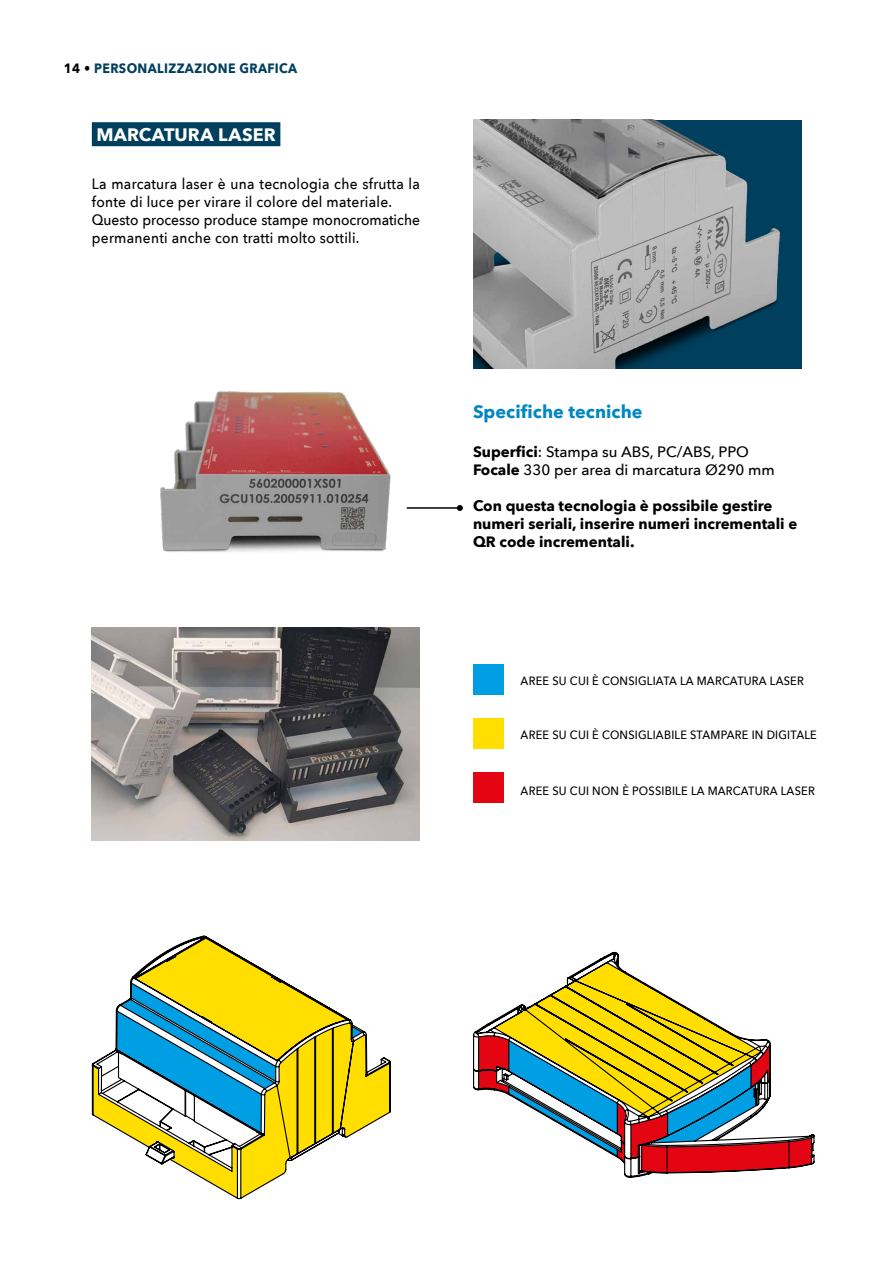
<style>
.page{position:relative;width:893px;height:1263px;background:#fff}
.page>*{position:absolute;margin:0;border:0;box-sizing:border-box;transform-origin:0 0}
.t1{font:700 18px "Avenir Next";letter-spacing:.005em;color:#0087c2}
.t2{font:700 18px "Avenir Next";letter-spacing:.01em;color:#fff}
.t3{font:500 15px/18px "Avenir Next";letter-spacing:.02em;color:#000;scale:.92 1}
.t4{font:700 15px/18px "Avenir Next";color:#000}
.t5{font:500 15px/18px "Avenir Next";color:#000}
.t6{font:700 13.5px "Avenir Next";letter-spacing:.03em;color:#003f5d;scale:.92 1}
.t7{font:500 12px "Avenir Next";letter-spacing:.02em;color:#000;scale:.92 1}
.s1{color:#000}
.s2{font-weight:700}
</style>
<div class="page">
<img style="left:160px;top:391px;width:247px;height:161px">
<div style="left:473px;top:120px;width:328px;height:248px;background:#003f5d"></div>
<img style="left:473px;top:120px;width:307px;height:248px">
<div style="left:92px;top:122px;width:188px;height:24px;background:#003f5d"></div>
<img style="left:92px;top:628px;width:328px;height:212px">
<svg style="left:91px;top:935px;width:300px;height:265px"></svg>
<svg style="left:473px;top:951px;width:342px;height:227px"></svg>
<div style="left:473px;top:718px;width:30px;height:31px;background:#ffde00"></div>
<div style="left:473px;top:772px;width:30px;height:31px;background:#e30512"></div>
<div style="left:473px;top:665px;width:30px;height:30px;background:#009fe3"></div>
<hr style="left:407px;top:507px;width:53px;height:2px;background:#000">
<svg style="left:457px;top:505px;width:6px;height:6px"></svg>
<p class="t6" style="left:64px;top:57px;width:255px"><span class="s1">14 •</span> PERSONALIZZAZIONE GRAFICA</p>
<p class="t2" style="left:96px;top:119px;width:181px">MARCATURA LASER</p>
<p class="t3" style="left:92px;top:174px;width:358px">La marcatura laser è una tecnologia che sfrutta la fonte di luce per virare il colore del materiale.<br>Questo processo produce stampe monocromatiche permanenti anche con tratti molto sottili.</p>
<p class="t1" style="left:473px;top:396px;width:171px">Specifiche tecniche</p>
<p class="t5" style="left:473px;top:443px;width:303px"><span class="s2">Superfici</span>: Stampa su ABS, PC/ABS, PPO<br><span class="s2">Focale</span> 330 per area di marcatura Ø290 mm</p>
<p class="t4" style="left:473px;top:497px;width:326px">Con questa tecnologia è possibile gestire numeri seriali, inserire numeri incrementali e<br>QR code incrementali.</p>
<p class="t7" style="left:521px;top:671px;width:309px">AREE SU CUI È CONSIGLIATA LA MARCATURA LASER</p>
<p class="t7" style="left:521px;top:724px;width:324px">AREE SU CUI È CONSIGLIABILE STAMPARE IN DIGITALE</p>
<p class="t7" style="left:521px;top:781px;width:321px">AREE SU CUI NON È POSSIBILE LA MARCATURA LASER</p>
</div>
